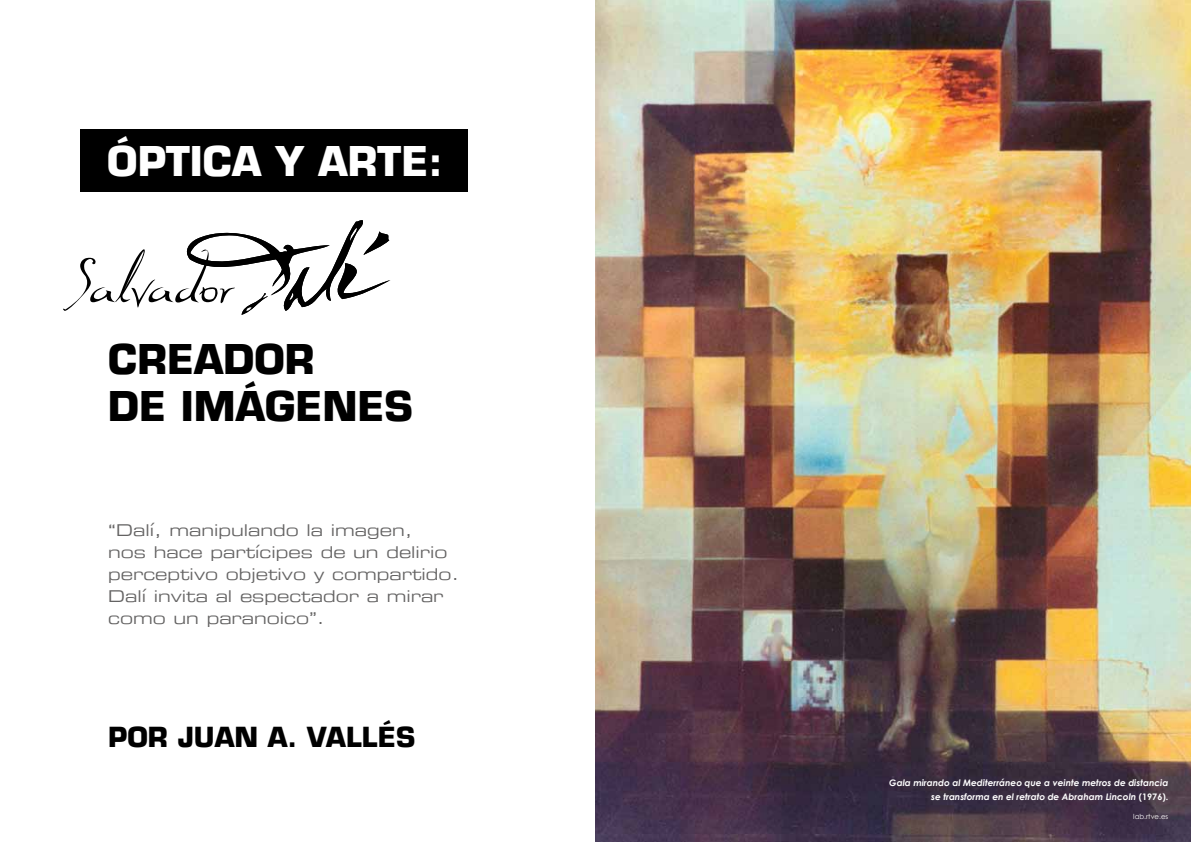
<style>
.page{position:relative;width:1191px;height:842px;background:#fff}
.page>*{position:absolute;margin:0;border:0;box-sizing:border-box;transform-origin:0 0}
.t1{font:52.9px "Dali";color:#000}
.t2{font:700 40px/47.3px "Eurostile";color:#000}
.t3{font:700 40px "Eurostile";color:#fff}
.t4{font:700 27px "Eurostile";color:#000}
.t5{font:16px/22px "Eurostile Extended Two";color:#646363}
.t6{font:italic 700 9px/14px "Century Gothic";color:#fff;text-align:right}
.t7{font:7px "Century Gothic";color:#fff}
.s1{font-style:normal}
</style>
<div class="page">
<img style="left:595px;top:0;width:596px;height:842px">
<div style="left:80px;top:129px;width:387px;height:62px;background:#000"></div>
<svg style="left:186px;top:220px;width:204px;height:95px"></svg>
<h2 class="t3" style="left:107px;top:135px;width:337px">ÓPTICA Y ARTE:</h2>
<h1 class="t1" style="left:65px;top:252px;width:172px">Salvador</h1>
<h2 class="t2" style="left:108px;top:335px;width:306px">CREADOR<br>DE IMÁGENES</h2>
<p class="t5" style="left:108px;top:519px;width:352px">“Dalí, manipulando la imagen,<br>nos hace partícipes de un delirio perceptivo objetivo y compartido.<br>Dalí invita al espectador a mirar como un paranoico”.</p>
<h3 class="t4" style="left:108px;top:720px;width:309px">POR JUAN A. VALLÉS</h3>
<p class="t6" style="left:889px;top:775px;width:280px">Gala mirando al Mediterráneo que a veinte metros de distancia se transforma en el retrato de Abraham Lincoln <span class="s1">(1976).</span></p>
<p class="t7" style="left:1133px;top:812px;width:37px">lab.rtve.es</p>
</div>
